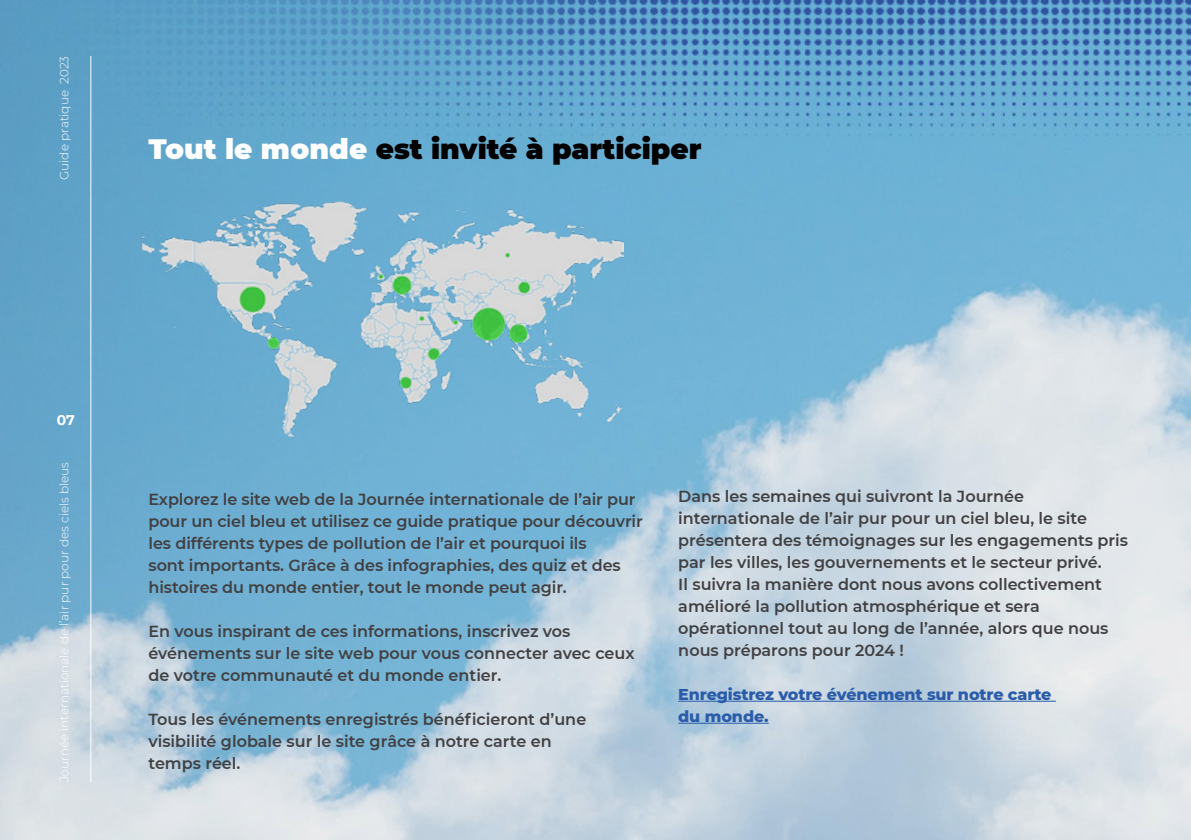
<style>
.page{position:relative;width:1191px;height:840px;background:#fff}
.page>*{position:absolute;margin:0;border:0;box-sizing:border-box;transform-origin:0 0}
.t1{font:900 28px "Montserrat";color:#000}
.t2{font:600 16px/22px "Montserrat";color:#414042}
.t3{font:800 16px/22px "Montserrat";letter-spacing:-.01em;color:#2a5caa}
.t4{font:700 14px "Montserrat";color:#fff}
.t5{font:300 12px "Montserrat";color:#fff}
.s1{color:#fff}
</style>
<div class="page">
<img style="left:0;top:0;width:1191px;height:839px">
<hr style="left:90px;top:56px;width:1px;height:726px;background:#fff">
<img style="left:142px;top:201px;width:482px;height:240px">
<hr style="left:678px;top:700px;width:377px;height:1px;background:#2a5caa">
<hr style="left:678px;top:722px;width:90px;height:1px;background:#2a5caa">
<p class="t5" style="left:56px;top:180px;width:125px;rotate:-90deg">Guide pratique 2023</p>
<h1 class="t1" style="left:148px;top:128px;width:554px"><span class="s1">Tout le monde</span> est invité à participer</h1>
<p class="t4" style="left:57px;top:410px;width:20px">07</p>
<p class="t5" style="left:56px;top:782px;width:322px;rotate:-90deg">Journée internationale de l’air pur pour des ciels bleus</p>
<p class="t2" style="left:148px;top:487px;width:496px">Explorez le site web de la Journée internationale de l’air pur pour un ciel bleu et utilisez ce guide pratique pour découvrir les différents types de pollution de l’air et pourquoi ils<br>sont importants. Grâce à des infographies, des quiz et des histoires du monde entier, tout le monde peut agir.</p>
<p class="t2" style="left:148px;top:619px;width:487px">En vous inspirant de ces informations, inscrivez vos événements sur le site web pour vous connecter avec ceux de votre communauté et du monde entier.</p>
<p class="t2" style="left:148px;top:707px;width:439px">Tous les événements enregistrés bénéficieront d’une visibilité globale sur le site grâce à notre carte en temps réel.</p>
<p class="t2" style="left:678px;top:484px;width:451px">Dans les semaines qui suivront la Journée internationale de l’air pur pour un ciel bleu, le site présentera des témoignages sur les engagements pris par les villes, les gouvernements et le secteur privé.<br>Il suivra la manière dont nous avons collectivement amélioré la pollution atmosphérique et sera opérationnel tout au long de l’année, alors que nous nous préparons pour 2024 !</p>
<p class="t3" style="left:678px;top:682px;width:375px">Enregistrez votre événement sur notre carte du monde.</p>
</div>
